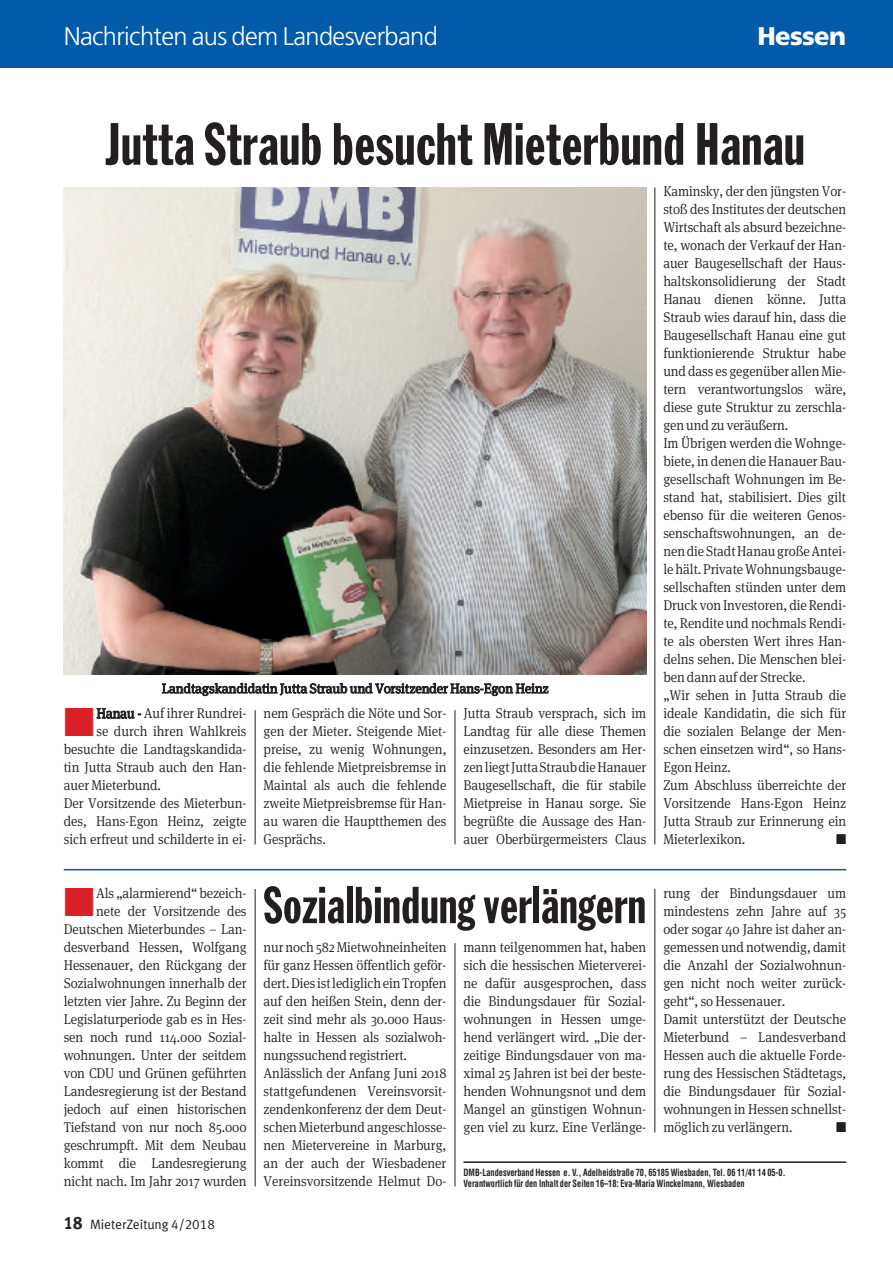
<style>
.page{position:relative;width:893px;height:1263px;background:#fff}
.page>*{position:absolute;margin:0;border:0;box-sizing:border-box;transform-origin:0 0}
.t1{font:58.5px "Franklin Gothic Extra Cond";letter-spacing:.01em;color:#231f20}
.t2{font:51px "Franklin Gothic Extra Cond";letter-spacing:.01em;color:#231f20}
.t3{font:300 25.5px "Frutiger";letter-spacing:-.025em;color:#fff}
.t4{font:900 25.5px "Frutiger";letter-spacing:-.025em;color:#fff}
.t5{font:300 14.25px/18px "Meta Serif OT";letter-spacing:-.005em;color:#231f20;text-align:justify;scale:.94 1}
.t6{font:14.25px "Zapf Dingbats";color:#231f20;scale:.94 1}
.t7{font:300 13.5px "Meta Serif OT";letter-spacing:-.005em;color:#231f20}
.t8{font:13.5px "VZ Meta LF";color:#231f20}
.t9{font:700 condensed 9.75px/11.7px "Helvetica";color:#231f20;scale:.85 1}
.s1{color:#db2128}
.s2{font-weight:700;font-size:18px}
</style>
<div class="page">
<img style="left:64px;top:187px;width:582px;height:488px">
<div style="left:0;top:0;width:893px;height:67px;background:#015aaa"></div>
<hr style="left:455px;top:710px;width:1px;height:134px;background:#231f20">
<hr style="left:255px;top:710px;width:1px;height:134px;background:#231f20">
<hr style="left:255px;top:889px;width:1px;height:297px;background:#231f20">
<hr style="left:455px;top:943px;width:1px;height:243px;background:#231f20">
<hr style="left:655px;top:889px;width:1px;height:243px;background:#231f20">
<hr style="left:655px;top:187px;width:1px;height:657px;background:#231f20">
<hr style="left:463px;top:1161px;width:383px;height:2px;background:#231f20">
<hr style="left:64px;top:869px;width:782px;height:1px;background:#015aaa">
<h3 class="t3" style="left:64px;top:26px;width:376px">Nachrichten aus dem Landesverband</h3>
<h3 class="t4" style="left:757px;top:26px;width:90px">Hessen</h3>
<h1 class="t1" style="left:105px;top:123px;width:701px">Jutta Straub besucht Mieterbund Hanau</h1>
<p class="t7" style="left:162px;top:683px;width:388px">Landtagskandidatin Jutta Straub und Vorsitzender Hans-Egon Heinz</p>
<p class="t5" style="left:64px;top:705px;width:196px"><span class="s1">■</span>Hanau - Auf ihrer Rundrei-</p>
<p class="t5" style="left:96px;top:723px;width:161px">se durch ihren Wahlkreis</p>
<p class="t5" style="left:64px;top:741px;width:196px">besuchte die Landtagskandida-</p>
<p class="t5" style="left:64px;top:759px;width:196px">tin Jutta Straub auch den Han-</p>
<p class="t5" style="left:64px;top:777px;width:105px">auer Mieterbund.</p>
<p class="t5" style="left:64px;top:795px;width:196px">Der Vorsitzende des Mieterbun-</p>
<p class="t5" style="left:64px;top:813px;width:196px">des, Hans-Egon Heinz, zeigte</p>
<p class="t5" style="left:64px;top:831px;width:196px">sich erfreut und schilderte in ei-</p>
<p class="t5" style="left:264px;top:705px;width:196px">nem Gespräch die Nöte und Sor&shy;gen der Mieter. Steigende Miet&shy;preise, zu wenig Wohnungen, die fehlende Mietpreisbremse in Maintal als auch die fehlende zweite Mietpreisbremse für Han&shy;au waren die Hauptthemen des Gesprächs.</p>
<p class="t5" style="left:463px;top:705px;width:196px">Jutta Straub versprach, sich im Landtag für alle diese Themen einzusetzen. Besonders am Her&shy;zenliegtJuttaStraubdieHanauer Baugesellschaft, die für stabile Mietpreise in Hanau sorge. Sie begrüßte die Aussage des Han&shy;auer Oberbürgermeisters Claus</p>
<p class="t5" style="left:663px;top:183px;width:196px;text-align:left">Kaminsky, der den jüngsten Vor&shy;stoß des Institutes der deutschen<br>Wirtschaft als absurd bezeichne&shy;te, wonach der Verkauf der Han&shy;auer Baugesellschaft der Haus&shy;haltskonsolidierung der Stadt<br>Hanau dienen könne. Jutta<br>Straub wies darauf hin, dass die<br>Baugesellschaft Hanau eine gut funktionierende Struktur habe und dass es gegenüber allen Mie&shy;tern verantwortungslos wäre, diese gute Struktur zu zerschla&shy;gen und zu veräußern.<br>Im Übrigen werden die Wohnge&shy;biete, in denen die Hanauer Bau&shy;gesellschaft Wohnungen im Be&shy;stand hat, stabilisiert. Dies gilt ebenso für die weiteren Genos&shy;senschaftswohnungen, an de&shy;nendieStadtHanaugroßeAntei&shy;lehält.PrivateWohnungsbauge&shy;sellschaften stünden unter dem<br>Druck von Investoren, dieRendi&shy;te, Rendite und nochmals Rendi&shy;te als obersten Wert ihres Han&shy;delns sehen. Die Menschen blei&shy;ben dann auf der Strecke.<br>„Wir sehen in Jutta Straub die ideale Kandidatin, die sich für die sozialen Belange der Men&shy;schen einsetzen wird“, so Hans-<br>Egon Heinz.<br>Zum Abschluss überreichte der<br>Vorsitzende Hans-Egon Heinz<br>Jutta Straub zur Erinnerung ein<br>Mieterlexikon.</p>
<p class="t6" style="left:836px;top:831px;width:12px">■</p>
<p class="t5" style="left:64px;top:885px;width:196px;text-align:right"><span class="s1">■</span>Als „alarmierend“ bezeich&shy;nete der Vorsitzende des<br>Deutschen Mieterbundes – Lan&shy;desverband Hessen, Wolfgang<br>Hessenauer, den Rückgang der<br>Sozialwohnungen innerhalb der letzten vier Jahre. Zu Beginn der<br>Legislaturperiode gab es in Hes&shy;sen noch rund 114.000 Sozial&shy;wohnungen. Unter der seitdem von CDU und Grünen geführten<br>Landesregierung ist der Bestand jedoch auf einen historischen<br>Tiefstand von nur noch 85.000 geschrumpft. Mit dem Neubau kommt die Landesregierung nicht nach. Im Jahr 2017 wurden</p>
<p class="t8" style="left:64px;top:1216px;width:153px"><span class="s2">18</span> MieterZeitung 4/2018</p>
<h2 class="t2" style="left:264px;top:887px;width:384px">Sozialbindung verlängern</h2>
<p class="t5" style="left:264px;top:939px;width:196px;text-align:left">nur noch 582 Mietwohneinheiten für ganz Hessen öffentlich geför&shy;dert.Dies istlediglicheinTropfen auf den heißen Stein, denn der&shy;zeit sind mehr als 30.000 Haus&shy;halte in Hessen als sozialwoh&shy;nungssuchend registriert.<br>Anlässlich der Anfang Juni 2018 stattgefundenen Vereinsvorsit&shy;zendenkonferenz der dem Deut&shy;schen Mieterbund angeschlosse&shy;nen Mietervereine in Marburg, an der auch der Wiesbadener<br>Vereinsvorsitzende Helmut Do-</p>
<p class="t5" style="left:463px;top:939px;width:196px">mann teilgenommen hat, haben sich die hessischen Mieterverei&shy;ne dafür ausgesprochen, dass die Bindungsdauer für Sozial&shy;wohnungen in Hessen umge&shy;hend verlängert wird. „Die der&shy;zeitige Bindungsdauer von ma&shy;ximal 25 Jahren ist bei der beste&shy;henden Wohnungsnot und dem Mangel an günstigen Wohnun&shy;gen viel zu kurz. Eine Verlänge-</p>
<p class="t5" style="left:663px;top:885px;width:196px;text-align:left">rung der Bindungsdauer um mindestens zehn Jahre auf 35 oder sogar 40 Jahre ist daher an&shy;gemessen und notwendig, damit die Anzahl der Sozialwohnun&shy;gen nicht noch weiter zurück&shy;geht“, so Hessenauer.<br>Damit unterstützt der Deutsche<br>Mieterbund – Landesverband<br>Hessen auch die aktuelle Forde&shy;rung des Hessischen Städtetags, die Bindungsdauer für Sozial&shy;wohnungen in Hessen schnellst&shy;möglich zu verlängern.</p>
<p class="t6" style="left:836px;top:1119px;width:12px">■</p>
<p class="t9" style="left:463px;top:1166px;width:380px">DMB-Landesverband Hessen e. V., Adelheidstraße 70, 65185 Wiesbaden, Tel. 06 11/41 14 05-0.<br>Verantwortlich für den Inhalt der Seiten 16–18: Eva-Maria Winckelmann, Wiesbaden</p>
</div>
